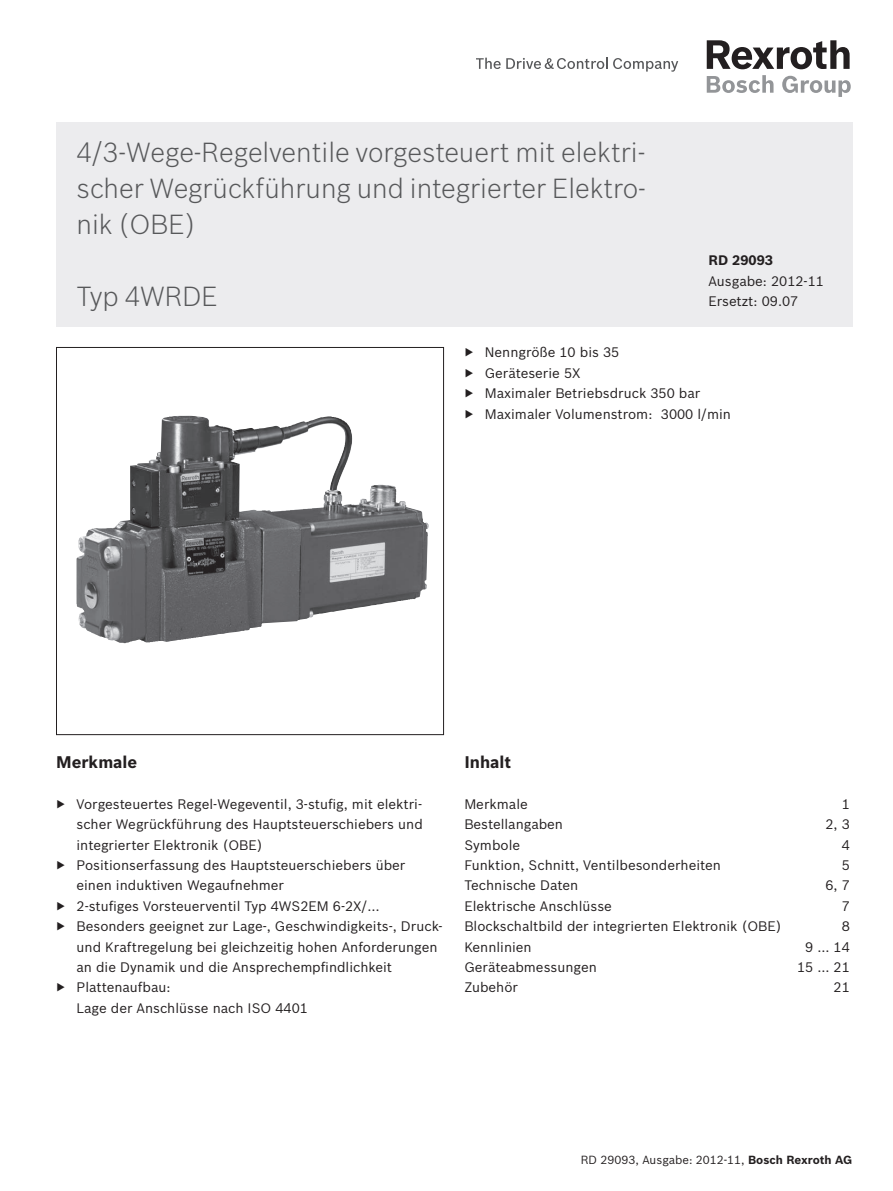
<style>
.page{position:relative;width:893px;height:1191px;background:#fff}
.page>*{position:absolute;margin:0;border:0;box-sizing:border-box;transform-origin:0 0}
.t1{font:300 27px/35.7px "Bosch Sans";color:#57585a;text-align:justify}
.t2{font:700 16.5px "Bosch Sans";color:#231f20}
.t3{font:13.5px/20.4px "Bosch Sans";color:#231f20}
.t4{font:700 13.5px "Bosch Sans";color:#231f20}
.t5{font:11.55px "Bosch Sans";color:#231f20}
.s1{font-weight:700}
</style>
<div class="page">
<div style="left:56px;top:122px;width:796px;height:205px;background:#ececee"></div>
<svg style="left:476px;top:58px;width:202px;height:14px"></svg>
<svg style="left:707px;top:75px;width:66px;height:18px"></svg>
<svg style="left:782px;top:76px;width:69px;height:21px"></svg>
<svg style="left:707px;top:41px;width:143px;height:28px"></svg>
<div style="left:56px;top:347px;width:388px;height:388px;border:1px solid #231f20"></div>
<img style="left:77px;top:416px;width:266px;height:227px">
<h1 class="t1" style="left:77px;top:133px;width:571px">4/3-Wege-Regelventile vorgesteuert mit elektri&shy;scher Wegrückführung und integrierter Elektro&shy;nik (OBE)</h1>
<h1 class="t1" style="left:77px;top:277px;width:143px">Typ 4WRDE</h1>
<p class="t4" style="left:708px;top:250px;width:66px">RD 29093</p>
<p class="t3" style="left:708px;top:270px;width:117px">Ausgabe: 2012-11<br>Ersetzt: 09.07</p>
<p class="t3" style="left:464px;top:341px;width:268px">▶ Nenngröße 10 bis 35<br>▶ Geräteserie 5X<br>▶ Maximaler Betriebsdruck 350 bar<br>▶ Maximaler Volumenstrom: 3000 l/min</p>
<p class="t2" style="left:56px;top:749px;width:83px">Merkmale</p>
<p class="t3" style="left:56px;top:792px;width:367px">▶ Vorgesteuertes Regel-Wegeventil, 3-stufig, mit elektri-</p>
<p class="t3" style="left:77px;top:813px;width:348px">scher Wegrückführung des Hauptsteuerschiebers und</p>
<p class="t3" style="left:77px;top:833px;width:188px">integrierter Elektronik (OBE)</p>
<p class="t3" style="left:56px;top:854px;width:351px">▶ Positionserfassung des Hauptsteuerschiebers über</p>
<p class="t3" style="left:77px;top:874px;width:209px">einen induktiven Wegaufnehmer</p>
<p class="t3" style="left:56px;top:894px;width:325px">▶ 2-stufiges Vorsteuerventil Typ 4WS2EM 6-2X/…</p>
<p class="t3" style="left:56px;top:915px;width:388px">▶ Besonders geeignet zur Lage-, Geschwindigkeits-, Druck-</p>
<p class="t3" style="left:77px;top:935px;width:363px">und Kraftregelung bei gleichzeitig hohen Anforderungen</p>
<p class="t3" style="left:77px;top:956px;width:317px">an die Dynamik und die Ansprechempfindlichkeit</p>
<p class="t3" style="left:56px;top:976px;width:116px">▶ Plattenaufbau:</p>
<p class="t3" style="left:77px;top:997px;width:233px">Lage der Anschlüsse nach ISO 4401</p>
<p class="t2" style="left:464px;top:749px;width:48px">Inhalt</p>
<p class="t3" style="left:464px;top:792px;width:65px">Merkmale</p>
<p class="t3" style="left:842px;top:792px;width:10px">1</p>
<p class="t3" style="left:464px;top:813px;width:100px">Bestellangaben</p>
<p class="t3" style="left:825px;top:813px;width:26px">2, 3</p>
<p class="t3" style="left:464px;top:833px;width:57px">Symbole</p>
<p class="t3" style="left:842px;top:833px;width:10px">4</p>
<p class="t3" style="left:464px;top:854px;width:258px">Funktion, Schnitt, Ventilbesonderheiten</p>
<p class="t3" style="left:842px;top:854px;width:10px">5</p>
<p class="t3" style="left:464px;top:874px;width:115px">Technische Daten</p>
<p class="t3" style="left:825px;top:874px;width:26px">6, 7</p>
<p class="t3" style="left:464px;top:894px;width:149px">Elektrische Anschlüsse</p>
<p class="t3" style="left:842px;top:894px;width:10px">7</p>
<p class="t3" style="left:464px;top:915px;width:319px">Blockschaltbild der integrierten Elektronik (OBE)</p>
<p class="t3" style="left:842px;top:915px;width:10px">8</p>
<p class="t3" style="left:464px;top:935px;width:69px">Kennlinien</p>
<p class="t3" style="left:805px;top:935px;width:46px">9 ... 14</p>
<p class="t3" style="left:464px;top:956px;width:134px">Geräteabmessungen</p>
<p class="t3" style="left:797px;top:956px;width:54px">15 ... 21</p>
<p class="t3" style="left:464px;top:976px;width:55px">Zubehör</p>
<p class="t3" style="left:834px;top:976px;width:18px">21</p>
<p class="t5" style="left:581px;top:1151px;width:273px">RD 29093, Ausgabe: 2012-11, <span class="s1">Bosch Rexroth AG</span></p>
</div>
